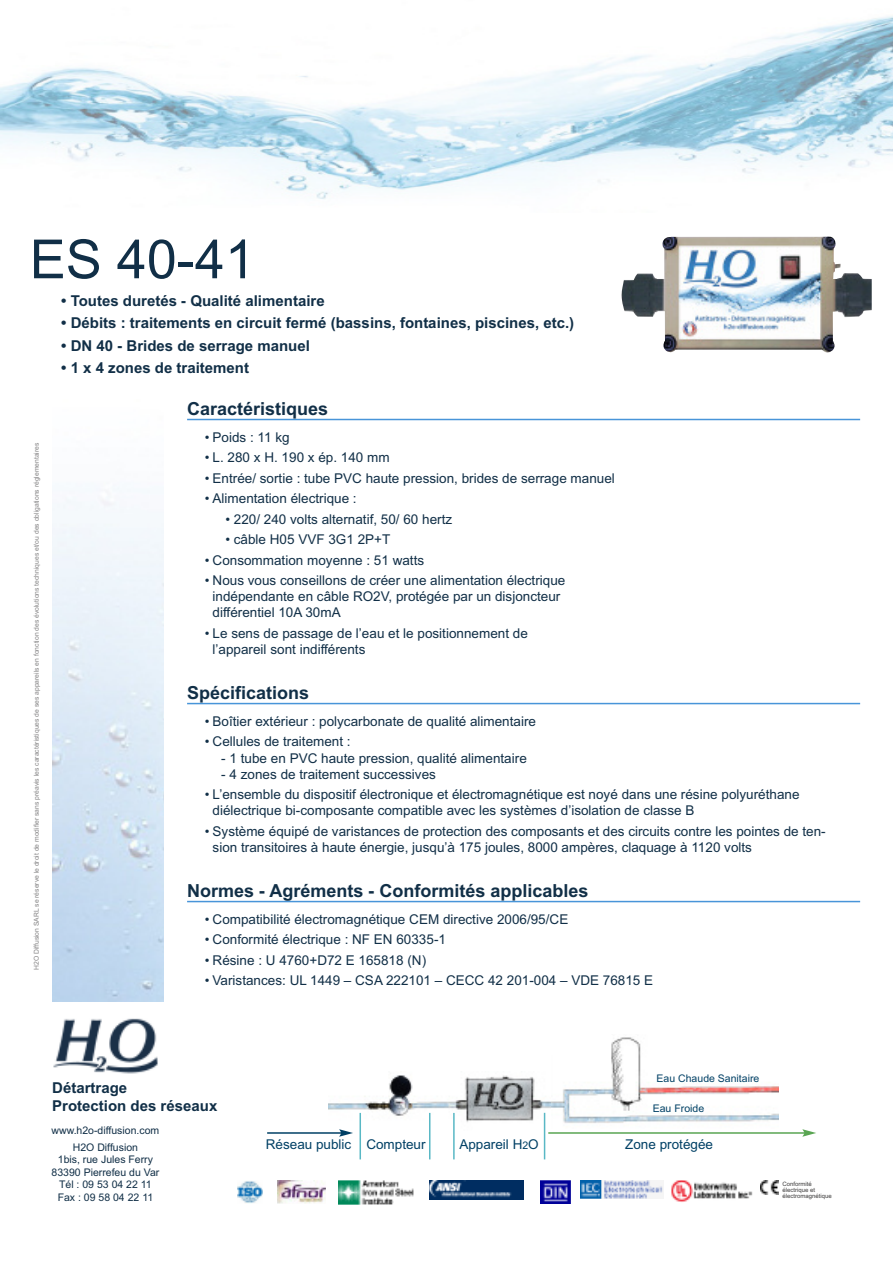
<style>
.page{position:relative;width:893px;height:1263px;background:#fff}
.page>*{position:absolute;margin:0;border:0;box-sizing:border-box;transform-origin:0 0}
.t1{font:54px "Arial";color:#112f47}
.t2{font:700 18px "Arial";color:#112f47}
.t3{font:700 15px/18px "Arial";color:#112f47}
.t4{font:13.5px/16.2px "Arial";color:#112f47}
.t5{font:13.5px "Arial";color:#004065}
.t6{font:10.5px/12.6px "Arial";color:#112f47;text-align:center}
.t7{font:10.5px "Arial";color:#004065}
.t8{font:6.75px "Arial";color:#848384}
.t9{font:6px/6px "Arial";color:#3d3c3c}
.s1{font-size:10.5px}
</style>
<div class="page">
<hr style="left:187px;top:419px;width:673px;height:1px;background:#4895d9">
<hr style="left:187px;top:703px;width:673px;height:1px;background:#4895d9">
<hr style="left:187px;top:901px;width:673px;height:1px;background:#4895d9">
<img style="left:621px;top:236px;width:251px;height:117px">
<img style="left:0;top:16px;width:893px;height:183px">
<img style="left:278px;top:1181px;width:47px;height:23px">
<img style="left:338px;top:1181px;width:76px;height:23px">
<img style="left:429px;top:1181px;width:95px;height:18px">
<img style="left:540px;top:1181px;width:30px;height:23px">
<img style="left:580px;top:1181px;width:83px;height:17px">
<img style="left:672px;top:1181px;width:81px;height:21px">
<img style="left:761px;top:1181px;width:17px;height:14px">
<img style="left:237px;top:1181px;width:26px;height:23px">
<img style="left:329px;top:1075px;width:223px;height:55px">
<hr style="left:429px;top:1113px;width:1px;height:46px;background:#59b8c5">
<hr style="left:453px;top:1113px;width:2px;height:46px;background:#59b8c5">
<hr style="left:544px;top:1113px;width:1px;height:46px;background:#59b8c5">
<hr style="left:267px;top:1132px;width:75px;height:2px;background:#004065">
<svg style="left:339px;top:1129px;width:14px;height:8px"></svg>
<hr style="left:359px;top:1113px;width:2px;height:46px;background:#59b8c5">
<hr style="left:548px;top:1132px;width:257px;height:2px;background:#59a552">
<svg style="left:802px;top:1129px;width:14px;height:8px"></svg>
<img style="left:552px;top:1037px;width:226px;height:86px">
<div style="left:428px;top:1072px;width:22px;height:10px;background:#fff"></div>
<img style="left:53px;top:1018px;width:105px;height:56px">
<img style="left:52px;top:487px;width:111px;height:515px">
<h1 class="t1" style="left:30px;top:228px;width:227px">ES 40-41</h1>
<p class="t8" style="left:33px;top:970px;width:529px;rotate:-90deg">H2O Diffusion SARL se réserve le droit de modifier sans préavis les caractéristiques de ses appareils en fonction des évolutions techniques et/ou des obligations réglementaires</p>
<p class="t3" style="left:61px;top:292px;width:265px">• Toutes duretés - Qualité alimentaire</p>
<p class="t3" style="left:61px;top:314px;width:514px">• Débits : traitements en circuit fermé (bassins, fontaines, piscines, etc.)</p>
<p class="t3" style="left:61px;top:336px;width:250px">• DN 40 - Brides de serrage manuel</p>
<p class="t3" style="left:61px;top:359px;width:189px">• 1 x 4 zones de traitement</p>
<h2 class="t2" style="left:187px;top:398px;width:143px">Caractéristiques</h2>
<p class="t4" style="left:205px;top:429px;width:86px">• Poids : 11 kg</p>
<p class="t4" style="left:205px;top:449px;width:186px">• L. 280 x H. 190 x ép. 140 mm</p>
<p class="t4" style="left:205px;top:470px;width:412px">• Entrée/ sortie : tube PVC haute pression, brides de serrage manuel</p>
<p class="t4" style="left:205px;top:490px;width:153px">• Alimentation électrique :</p>
<p class="t4" style="left:225px;top:511px;width:228px">• 220/ 240 volts alternatif, 50/ 60 hertz</p>
<p class="t4" style="left:225px;top:531px;width:166px">• câble H05 VVF 3G1 2P+T</p>
<p class="t4" style="left:205px;top:552px;width:221px">• Consommation moyenne : 51 watts</p>
<p class="t4" style="left:213px;top:572px;width:354px;text-indent:-8px">• Nous vous conseillons de créer une alimentation électrique indépendante en câble RO2V, protégée par un disjoncteur différentiel 10A 30mA</p>
<p class="t4" style="left:213px;top:625px;width:317px;text-indent:-8px">• Le sens de passage de l’eau et le positionnement de l’appareil sont indifférents</p>
<h2 class="t2" style="left:187px;top:682px;width:124px">Spécifications</h2>
<p class="t4" style="left:205px;top:713px;width:333px">• Boîtier extérieur : polycarbonate de qualité alimentaire</p>
<p class="t4" style="left:205px;top:733px;width:147px">• Cellules de traitement :</p>
<p class="t4" style="left:221px;top:750px;width:307px">- 1 tube en PVC haute pression, qualité alimentaire</p>
<p class="t4" style="left:221px;top:766px;width:216px">- 4 zones de traitement successives</p>
<p class="t4" style="left:213px;top:786px;width:588px;text-indent:-8px">• L’ensemble du dispositif électronique et électromagnétique est noyé dans une résine polyuréthane diélectrique bi-composante compatible avec les systèmes d’isolation de classe B</p>
<p class="t4" style="left:213px;top:823px;width:615px;text-indent:-8px">• Système équipé de varistances de protection des composants et des circuits contre les pointes de ten&shy;sion transitoires à haute énergie, jusqu’à 175 joules, 8000 ampères, claquage à 1120 volts</p>
<h2 class="t2" style="left:187px;top:880px;width:403px">Normes - Agréments - Conformités applicables</h2>
<p class="t4" style="left:205px;top:911px;width:365px">• Compatibilité électromagnétique CEM directive 2006/95/CE</p>
<p class="t4" style="left:205px;top:931px;width:243px">• Conformité électrique : NF EN 60335-1</p>
<p class="t4" style="left:205px;top:952px;width:223px">• Résine : U 4760+D72 E 165818 (N)</p>
<p class="t4" style="left:205px;top:972px;width:450px">• Varistances: UL 1449 – CSA 222101 – CECC 42 201-004 – VDE 76815 E</p>
<p class="t3" style="left:52px;top:1079px;width:167px">Détartrage<br>Protection des réseaux</p>
<p class="t6" style="left:52px;top:1122px;width:109px;line-height:16.8px">www.h2o-diffusion.com<br>H2O Diffusion</p>
<p class="t6" style="left:52px;top:1153px;width:109px">1bis, rue Jules Ferry<br>83390 Pierrefeu du Var<br>Tél : 09 53 04 22 11<br>Fax : 09 58 04 22 11</p>
<p class="t7" style="left:657px;top:1072px;width:104px">Eau Chaude Sanitaire</p>
<p class="t7" style="left:653px;top:1102px;width:53px">Eau Froide</p>
<p class="t5" style="left:266px;top:1136px;width:161px">Réseau public Compteur</p>
<p class="t5" style="left:459px;top:1136px;width:81px">Appareil H<span class="s1">2</span>O</p>
<p class="t5" style="left:625px;top:1136px;width:89px">Zone protégée</p>
<p class="t9" style="left:782px;top:1181px;width:51px">Conformité électrique et électromagnétique</p>
</div>
